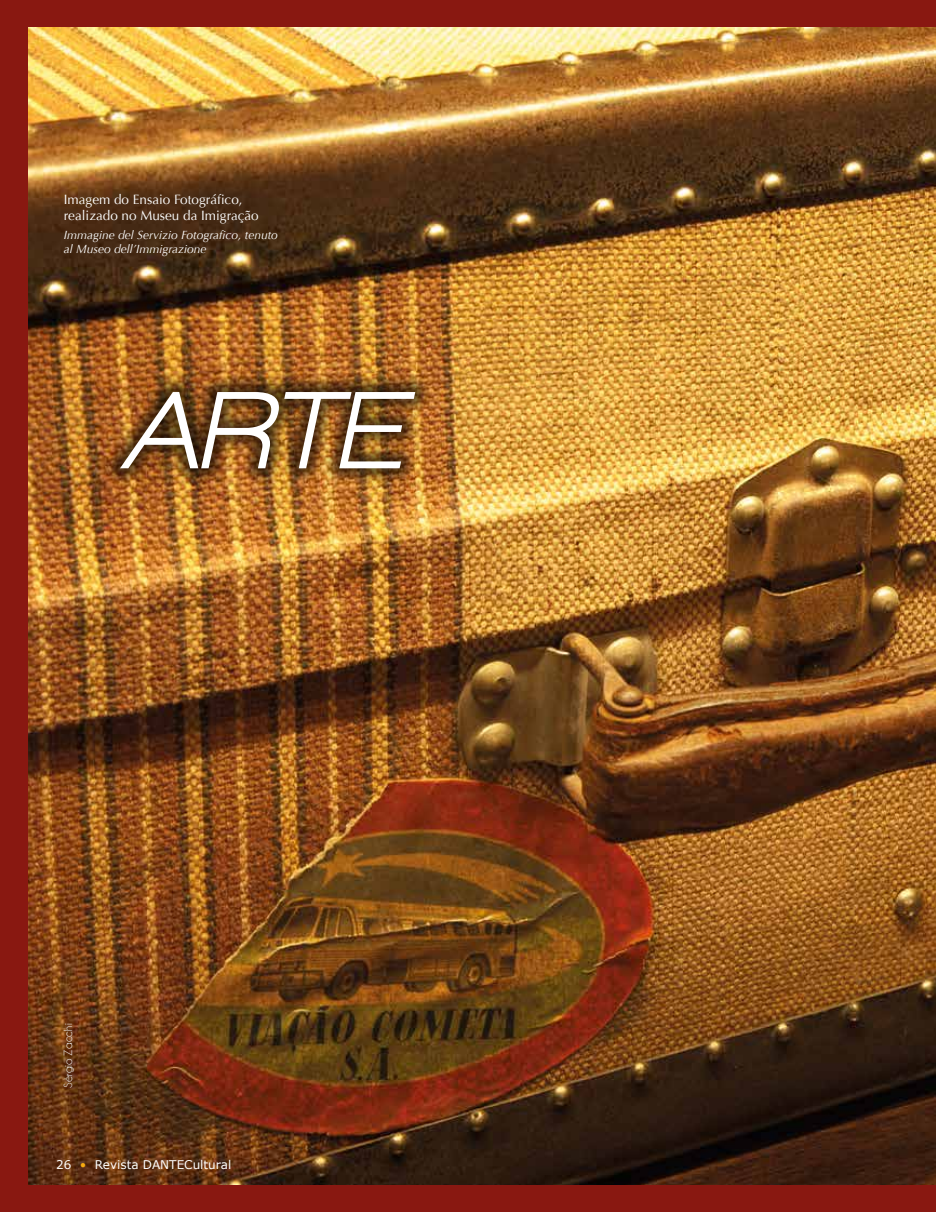
<style>
.page{position:relative;width:936px;height:1212px;background:#fff}
.page>*{position:absolute;margin:0;border:0;box-sizing:border-box;transform-origin:0 0}
.t1{font:italic 800 112.5px "Walkway";color:#fff}
.t2{font:13.5px/16.2px "Optima";color:#fff}
.t3{font:italic 12px/14.4px "Optima";color:#fff}
.t4{font:12px "MS Reference Sans Serif";color:#fff}
.t5{font:12px "Champagne&Limousines";letter-spacing:.01em;color:#fff}
.s1{color:#f8ab10}
</style>
<div class="page">
<div style="left:0;top:0;width:935px;height:1212px;background:#891811"></div>
<img style="left:28px;top:27px;width:907px;height:1158px">
<div style="left:103px;top:374px;width:329px;height:112px;background:#000;opacity:.6"></div>
<p class="t2" style="left:64px;top:191px;width:196px">Imagem do Ensaio Fotográfico, realizado no Museu da Imigração</p>
<p class="t3" style="left:64px;top:228px;width:216px">Immagine del Servizio Fotografico, tenuto al Museo dell’Immigrazione</p>
<h1 class="t1" style="left:123px;top:370px;width:277px">ARTE</h1>
<p class="t5" style="left:61px;top:1087px;width:65px;rotate:-90deg">Sérgio Zacchi</p>
<p class="t4" style="left:56px;top:1157px;width:177px">26 <span class="s1">•</span> Revista DANTECultural</p>
</div>
